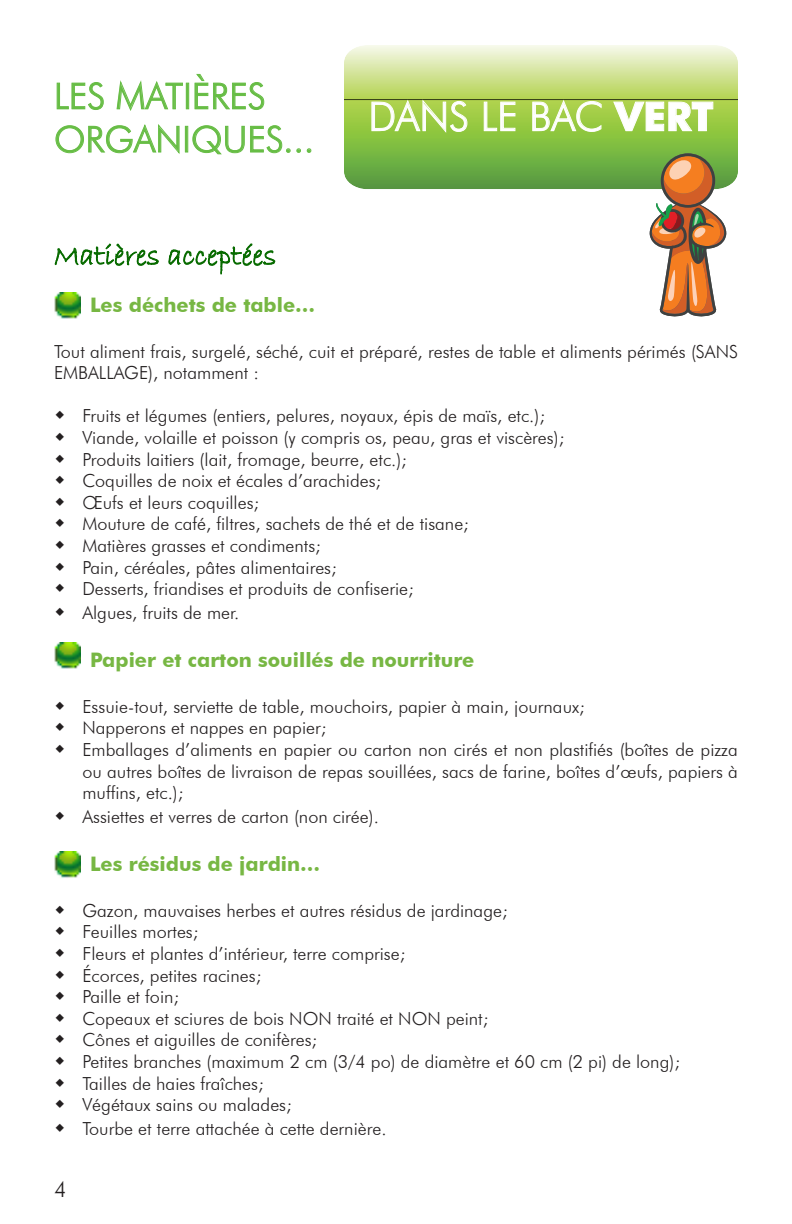
<style>
.page{position:relative;width:792px;height:1224px;background:#fff}
.page>*{position:absolute;margin:0;border:0;box-sizing:border-box;transform-origin:0 0}
.t1{font:300 40px "Futura BT";color:#fff}
.t2{font:300 36px/43.2px "Futura BT";color:#67bd45}
.t3{font:30px "Bradley Hand ITC";color:#086b00}
.t4{font:300 22px "Futura BT";color:#231f20}
.t5{font:700 20px "Futura BT";color:#77b743}
.t6{font:300 18px/21.6px "Futura BT";color:#231f20}
.s1{font-weight:700}
</style>
<div class="page">
<svg style="left:54px;top:243px;width:105px;height:23px"></svg>
<svg style="left:168px;top:243px;width:108px;height:32px"></svg>
<img style="left:344px;top:45px;width:394px;height:144px">
<svg style="left:371px;top:98px;width:97px;height:36px;background:#acd064"></svg>
<svg style="left:483px;top:101px;width:33px;height:31px"></svg>
<svg style="left:532px;top:98px;width:71px;height:34px;background:#aed166"></svg>
<svg style="left:612px;top:101px;width:102px;height:31px;background:#aed463"></svg>
<svg style="left:56px;top:82px;width:48px;height:28px"></svg>
<svg style="left:116px;top:80px;width:67px;height:31px"></svg>
<div style="left:186px;top:83px;width:3px;height:26px;border:1px solid #67bd45"></div>
<svg style="left:194px;top:73px;width:71px;height:37px"></svg>
<svg style="left:55px;top:124px;width:125px;height:30px"></svg>
<div style="left:185px;top:126px;width:3px;height:27px;border:1px solid #67bd45"></div>
<svg style="left:192px;top:125px;width:120px;height:30px"></svg>
<img style="left:54px;top:292px;width:27px;height:27px">
<img style="left:54px;top:642px;width:27px;height:27px">
<img style="left:54px;top:852px;width:27px;height:26px">
<svg style="left:650px;top:153px;width:76px;height:164px"></svg>
<h2 class="t2" style="left:54px;top:77px;width:262px">LES MATIÈRES<br>ORGANIQUES...</h2>
<h1 class="t1" style="left:368px;top:100px;width:347px">DANS LE BAC <span class="s1">VERT</span></h1>
<h3 class="t3" style="left:54px;top:241px;width:224px">Matières acceptées</h3>
<p class="t5" style="left:90px;top:297px;width:227px">Les déchets de table…</p>
<p class="t6" style="left:54px;top:342px;width:686px">Tout aliment frais, surgelé, séché, cuit et préparé, restes de table et aliments périmés (SANS<br>EMBALLAGE), notamment :</p>
<p class="t6" style="left:82px;top:407px;width:483px">Fruits et légumes (entiers, pelures, noyaux, épis de maïs, etc.); Viande, volaille et poisson (y compris os, peau, gras et viscères); Produits laitiers (lait, fromage, beurre, etc.);<br>Coquilles de noix et écales d’arachides;<br>Œufs et leurs coquilles;<br>Mouture de café, filtres, sachets de thé et de tisane;<br>Matières grasses et condiments;<br>Pain, céréales, pâtes alimentaires;<br>Desserts, friandises et produits de confiserie;</p>
<p class="t6" style="left:82px;top:603px;width:158px">Algues, fruits de mer.</p>
<p class="t5" style="left:90px;top:652px;width:386px">Papier et carton souillés de nourriture</p>
<p class="t6" style="left:82px;top:697px;width:657px">Essuie-tout, serviette de table, mouchoirs, papier à main, journaux;<br>Napperons et nappes en papier;<br>Emballages d’aliments en papier ou carton non cirés et non plastifiés (boîtes de pizza ou autres boîtes de livraison de repas souillées, sacs de farine, boîtes d’œufs, papiers à muffins, etc.);</p>
<p class="t6" style="left:82px;top:807px;width:298px">Assiettes et verres de carton (non cirée).</p>
<p class="t5" style="left:90px;top:856px;width:232px">Les résidus de jardin…</p>
<p class="t6" style="left:82px;top:901px;width:599px">Gazon, mauvaises herbes et autres résidus de jardinage;<br>Feuilles mortes;<br>Fleurs et plantes d’intérieur, terre comprise;<br>Écorces, petites racines;<br>Paille et foin;<br>Copeaux et sciures de bois NON traité et NON peint;<br>Cônes et aiguilles de conifères;<br>Petites branches (maximum 2 cm (3/4 po) de diamètre et 60 cm (2 pi) de long); Tailles de haies fraîches;<br>Végétaux sains ou malades;</p>
<p class="t6" style="left:82px;top:1119px;width:306px">Tourbe et terre attachée à cette dernière.</p>
<p class="t4" style="left:54px;top:1180px;width:14px">4</p>
</div>
